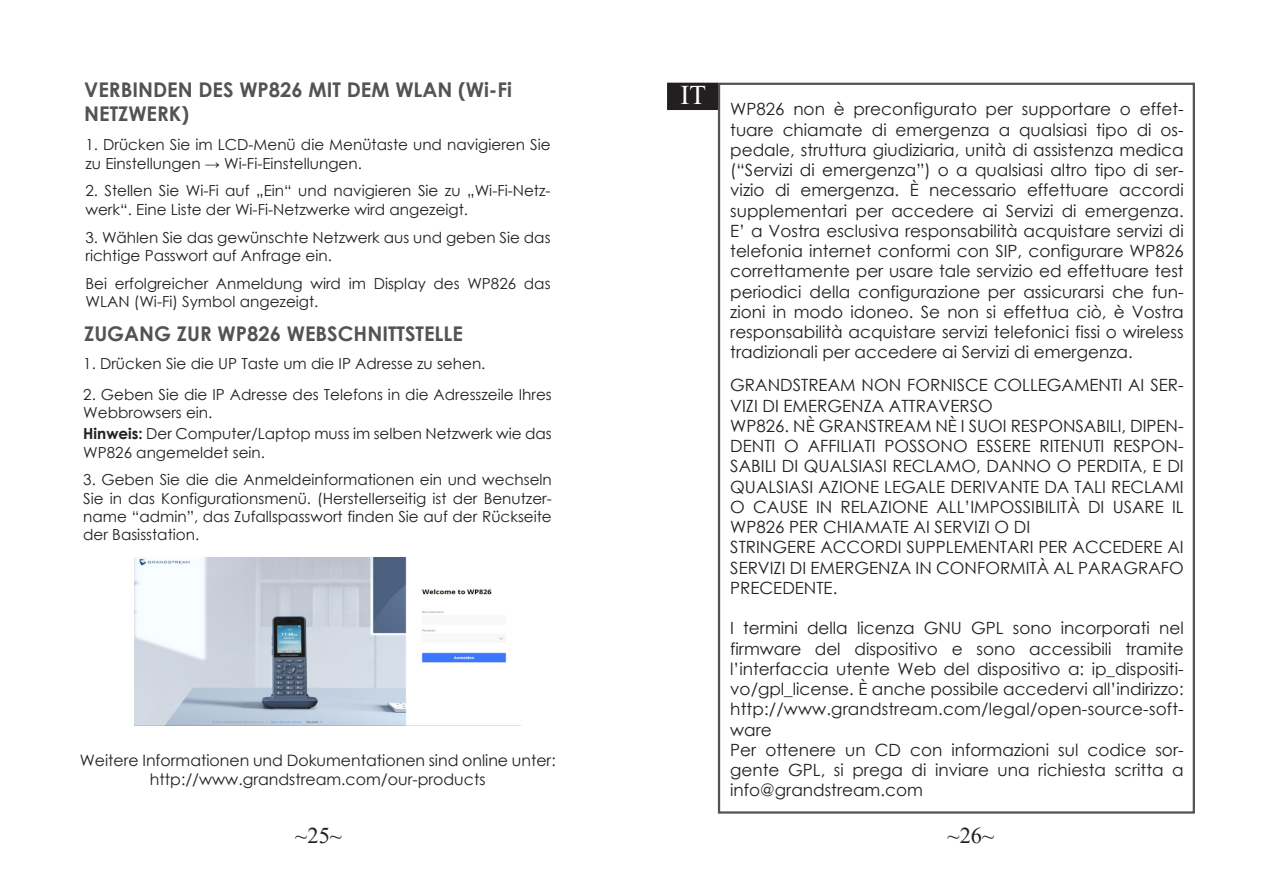
<style>
.page{position:relative;width:1276px;height:893px;background:#fff}
.page>*{position:absolute;margin:0;border:0;box-sizing:border-box;transform-origin:0 0}
.t1{font:27px "Times New Roman";color:#fff}
.t2{font:22.5px "Times New Roman";color:#231f20}
.t3{font:700 20.25px/24.3px "Century Gothic";color:#535355}
.t4{font:16.88px/20.2px "Century Gothic";color:#231f20;text-align:justify}
.t5{font:15.75px "Century Gothic";color:#231f20}
.t6{font:15.3px/18.2px "Century Gothic";color:#231f20}
.s1{font-weight:700}
</style>
<div class="page">
<div style="left:718px;top:83px;width:477px;height:731px;border:2px solid #535355"></div>
<div style="left:668px;top:84px;width:50px;height:25px;background:#231f20"></div>
<div style="left:667px;top:83px;width:52px;height:27px;border:2px solid #231f20"></div>
<img style="left:135px;top:558px;width:372px;height:167px">
<p class="t3" style="left:84px;top:77px;width:429px">VERBINDEN DES WP826 MIT DEM WLAN (Wi-Fi<br>NETZWERK)</p>
<p class="t6" style="left:85px;top:136px;width:466px">1. Drücken Sie im LCD-Menü die Menütaste und navigieren Sie zu Einstellungen → Wi-Fi-Einstellungen.</p>
<p class="t6" style="left:85px;top:182px;width:466px">2. Stellen Sie Wi-Fi auf „Ein“ und navigieren Sie zu „Wi-Fi-Netz&shy;werk“. Eine Liste der Wi-Fi-Netzwerke wird angezeigt.</p>
<p class="t6" style="left:85px;top:228px;width:466px">3. Wählen Sie das gewünschte Netzwerk aus und geben Sie das richtige Passwort auf Anfrage ein.</p>
<p class="t6" style="left:85px;top:274px;width:466px">Bei erfolgreicher Anmeldung wird im Display des WP826 das<br>WLAN (Wi-Fi) Symbol angezeigt.</p>
<p class="t3" style="left:84px;top:321px;width:380px">ZUGANG ZUR WP826 WEBSCHNITTSTELLE</p>
<p class="t6" style="left:83px;top:354px;width:404px">1. Drücken Sie die UP Taste um die IP Adresse zu sehen.</p>
<p class="t6" style="left:83px;top:385px;width:470px">2. Geben Sie die IP Adresse des Telefons in die Adresszeile Ihres<br>Webbrowsers ein.</p>
<p class="t6" style="left:83px;top:424px;width:470px"><span class="s1">Hinweis:</span> Der Computer/Laptop muss im selben Netzwerk wie das<br>WP826 angemeldet sein.</p>
<p class="t6" style="left:83px;top:470px;width:470px;text-align:justify">3. Geben Sie die die Anmeldeinformationen ein und wechseln Sie in das Konfigurationsmenü. (Herstellerseitig ist der Benutzer&shy;name “admin”, das Zufallspasswort finden Sie auf der Rückseite der Basisstation.</p>
<p class="t5" style="left:80px;top:749px;width:477px">Weitere Informationen und Dokumentationen sind online unter:</p>
<p class="t5" style="left:150px;top:768px;width:337px">http://www.grandstream.com/our-products</p>
<p class="t1" style="left:680px;top:76px;width:27px">IT</p>
<p class="t4" style="left:730px;top:99px;width:455px">WP826 non è preconfigurato per supportare o effet&shy;tuare chiamate di emergenza a qualsiasi tipo di os&shy;pedale, struttura giudiziaria, unità di assistenza medica (“Servizi di emergenza”) o a qualsiasi altro tipo di ser&shy;vizio di emergenza. È necessario effettuare accordi supplementari per accedere ai Servizi di emergenza.<br>E’ a Vostra esclusiva responsabilità acquistare servizi di telefonia internet conformi con SIP, configurare WP826 correttamente per usare tale servizio ed effettuare test periodici della configurazione per assicurarsi che fun&shy;zioni in modo idoneo. Se non si effettua ciò, è Vostra responsabilità acquistare servizi telefonici fissi o wireless tradizionali per accedere ai Servizi di emergenza.</p>
<p class="t4" style="left:730px;top:375px;width:455px">GRANDSTREAM NON FORNISCE COLLEGAMENTI AI SER-<br>VIZI DI EMERGENZA ATTRAVERSO</p>
<p class="t4" style="left:730px;top:415px;width:455px">WP826. NÈ GRANSTREAM NÈ I SUOI RESPONSABILI, DIPEN-DENTI O AFFILIATI POSSONO ESSERE RITENUTI RESPON-SABILI DI QUALSIASI RECLAMO, DANNO O PERDITA, E DI QUALSIASI AZIONE LEGALE DERIVANTE DA TALI RECLAMI O CAUSE IN RELAZIONE ALL’IMPOSSIBILITÀ DI USARE IL WP826 PER CHIAMATE AI SERVIZI O DI</p>
<p class="t4" style="left:730px;top:537px;width:455px">STRINGERE ACCORDI SUPPLEMENTARI PER ACCEDERE AI SERVIZI DI EMERGENZA IN CONFORMITÀ AL PARAGRAFO PRECEDENTE.</p>
<p class="t4" style="left:730px;top:618px;width:455px">I termini della licenza GNU GPL sono incorporati nel firmware del dispositivo e sono accessibili tramite l’interfaccia utente Web del dispositivo a: ip_dispositi&shy;vo/gpl_license. È anche possibile accedervi all’indirizzo: http://www.grandstream.com/legal/open-source-soft&shy;ware</p>
<p class="t4" style="left:730px;top:739px;width:455px">Per ottenere un CD con informazioni sul codice sor&shy;gente GPL, si prega di inviare una richiesta scritta a info@grandstream.com</p>
<h2 class="t2" style="left:295px;top:819px;width:48px">~25~</h2>
<h2 class="t2" style="left:947px;top:819px;width:48px">~26~</h2>
</div>
